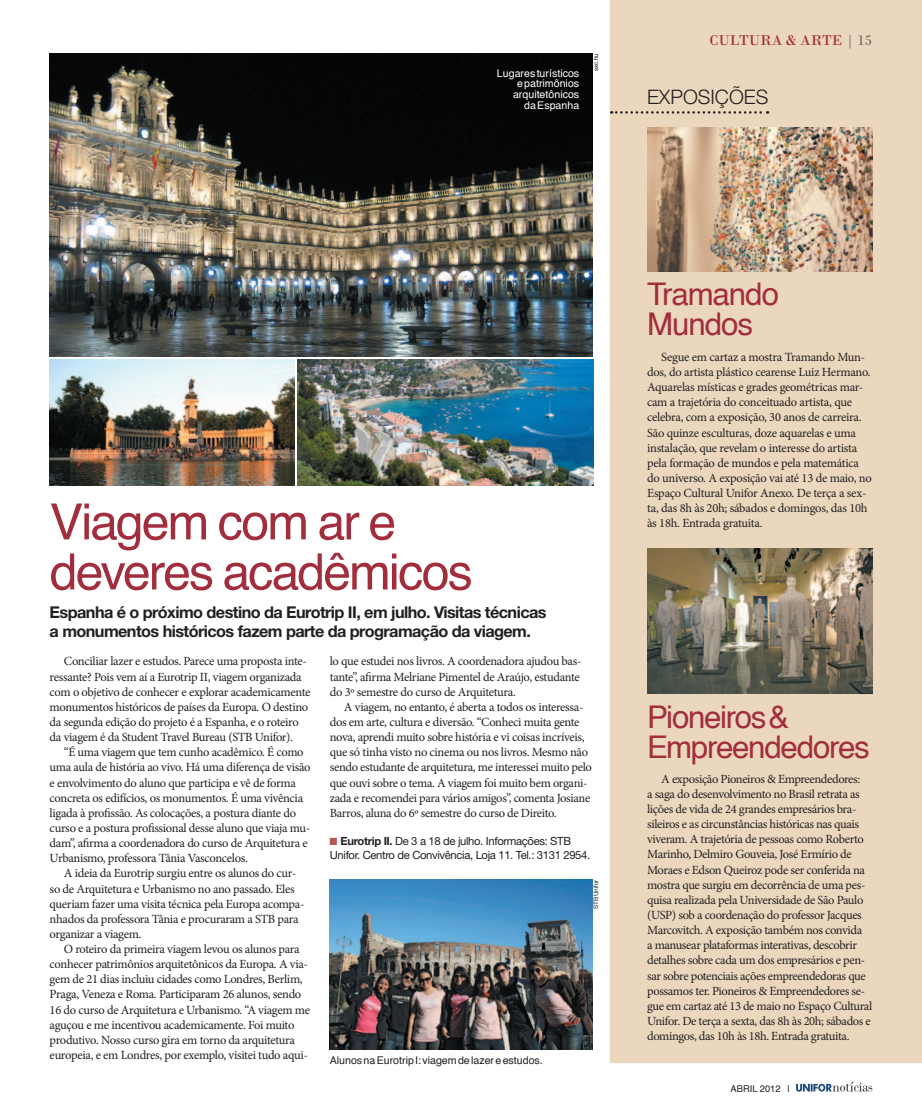
<style>
.page{position:relative;width:922px;height:1117px;background:#fff}
.page>*{position:absolute;margin:0;border:0;box-sizing:border-box;transform-origin:0 0}
.t1{font:50px/50px "Helvetica";letter-spacing:-.04em;color:#a22e3d}
.t2{font:31.25px/30px "Helvetica";letter-spacing:-.04em;color:#a22e3d}
.t3{font:300 20px "Helvetica Neue";color:#231f20}
.t4{font:700 16.25px/18.8px "Helvetica Neue";letter-spacing:-.035em;color:#231f20}
.t5{font:15px "Bodoni";color:#a22e3d}
.t6{font:12.5px/15.1px "Minion Pro";letter-spacing:-.03em;color:#231f20}
.t7{font:11.25px/13.1px "Helvetica Neue";letter-spacing:-.03em;color:#231f20}
.t8{font:10.62px/10.6px "Helvetica";color:#fff;text-align:right}
.t9{font:10.62px "Helvetica";color:#231f20}
.t10{font:9.38px "Helvetica";color:#231f20}
.t11{font:6.25px "Helvetica";color:#231f20}
.s1{color:#6c6d70}
.s2{font-weight:700}
</style>
<div class="page">
<svg style="left:796px;top:1081px;width:76px;height:10px"></svg>
<img style="left:298px;top:360px;width:295px;height:125px">
<img style="left:330px;top:879px;width:262px;height:170px">
<div style="left:610px;top:0;width:311px;height:1062px;background:#ebd7bd"></div>
<img style="left:647px;top:128px;width:225px;height:143px">
<svg style="left:330px;top:837px;width:7px;height:7px"></svg>
<svg style="left:611px;top:111px;width:157px;height:3px"></svg>
<img style="left:50px;top:53px;width:542px;height:303px">
<img style="left:50px;top:360px;width:244px;height:125px">
<img style="left:647px;top:548px;width:225px;height:145px">
<p class="t8" style="left:497px;top:67px;width:84px">Lugares turísticos e patrimônios arquitetônicos<br>da Espanha</p>
<p class="t11" style="left:592px;top:71px;width:20px;rotate:-90deg">sxc.hu</p>
<p class="t5" style="left:709px;top:31px;width:164px">CULTURA &amp; ARTE <span class="s1">| 15</span></p>
<h3 class="t3" style="left:647px;top:85px;width:123px">EXPOSIÇÕES</h3>
<h1 class="t1" style="left:50px;top:495px;width:424px">Viagem com ar e deveres acadêmicos</h1>
<h3 class="t4" style="left:50px;top:602px;width:498px">Espanha é o próximo destino da Eurotrip II, em julho. Visitas técnicas a monumentos históricos fazem parte da programação da viagem.</h3>
<p class="t6" style="left:50px;top:653px;width:262px;text-indent:14px">Conciliar lazer e estudos. Parece uma proposta inte&shy;ressante? Pois vem aí a Eurotrip II, viagem organizada com o objetivo de conhecer e explorar academicamente monumentos históricos de países da Europa. O destino da segunda edição do projeto é a Espanha, e o roteiro da viagem é da Student Travel Bureau (STB Unifor).</p>
<p class="t6" style="left:50px;top:744px;width:262px;text-indent:14px">“É uma viagem que tem cunho acadêmico. É como uma aula de história ao vivo. Há uma diferença de visão e envolvimento do aluno que participa e vê de forma concreta os edifícios, os monumentos. É uma vivência ligada à profissão. As colocações, a postura diante do curso e a postura profissional desse aluno que viaja mu&shy;dam”, afirma a coordenadora do curso de Arquitetura e Urbanismo, professora Tânia Vasconcelos.</p>
<p class="t6" style="left:50px;top:865px;width:256px;text-indent:14px">A ideia da Eurotrip surgiu entre os alunos do cur&shy;so de Arquitetura e Urbanismo no ano passado. Eles queriam fazer uma visita técnica pela Europa acompa&shy;nhados da professora Tânia e procuraram a STB para organizar a viagem.</p>
<p class="t6" style="left:50px;top:941px;width:262px;text-indent:14px">O roteiro da primeira viagem levou os alunos para conhecer patrimônios arquitetônicos da Europa. A via&shy;gem de 21 dias incluiu cidades como Londres, Berlim, Praga, Veneza e Roma. Participaram 26 alunos, sendo 16 do curso de Arquitetura e Urbanismo. “A viagem me aguçou e me incentivou academicamente. Foi muito produtivo. Nosso curso gira em torno da arquitetura europeia, e em Londres, por exemplo, visitei tudo aqui-</p>
<p class="t6" style="left:330px;top:653px;width:253px">lo que estudei nos livros. A coordenadora ajudou bas&shy;tante”, afirma Melriane Pimentel de Araújo, estudante do 3º semestre do curso de Arquitetura.</p>
<p class="t6" style="left:330px;top:699px;width:263px;text-indent:14px">A viagem, no entanto, é aberta a todos os interessa&shy;dos em arte, cultura e diversão. “Conheci muita gente nova, aprendi muito sobre história e vi coisas incríveis, que só tinha visto no cinema ou nos livros. Mesmo não sendo estudante de arquitetura, me interessei muito pelo que ouvi sobre o tema. A viagem foi muito bem organi&shy;zada e recomendei para vários amigos”, comenta Josiane Barros, aluna do 6º semestre do curso de Direito.</p>
<p class="t7" style="left:330px;top:834px;width:262px;text-indent:11px"><span class="s2">Eurotrip II.</span> De 3 a 18 de julho. Informações: STB<br>Unifor. Centro de Convivência, Loja 11. Tel.: 3131 2954.</p>
<p class="t11" style="left:592px;top:908px;width:31px;rotate:-90deg">STB Unifor</p>
<p class="t9" style="left:330px;top:1053px;width:214px">Alunos na Eurotrip I: viagem de lazer e estudos.</p>
<h2 class="t2" style="left:647px;top:278px;width:133px">Tramando<br>Mundos</h2>
<p class="t6" style="left:647px;top:349px;width:226px;text-indent:14px">Segue em cartaz a mostra Tramando Mun&shy;dos, do artista plástico cearense Luiz Hermano.<br>Aquarelas místicas e grades geométricas mar&shy;cam a trajetória do conceituado artista, que celebra, com a exposição, 30 anos de carreira.<br>São quinze esculturas, doze aquarelas e uma instalação, que revelam o interesse do artista pela formação de mundos e pela matemática do universo. A exposição vai até 13 de maio, no Espaço Cultural Unifor Anexo. De terça a sex&shy;ta, das 8h às 20h; sábados e domingos, das 10h às 18h. Entrada gratuita.</p>
<h2 class="t2" style="left:647px;top:701px;width:224px">Pioneiros &amp;<br>Empreendedores</h2>
<p class="t6" style="left:647px;top:771px;width:226px;text-indent:14px">A exposição Pioneiros &amp; Empreendedores:<br>a saga do desenvolvimento no Brasil retrata as lições de vida de 24 grandes empresários bra&shy;sileiros e as circunstâncias históricas nas quais viveram. A trajetória de pessoas como Roberto Marinho, Delmiro Gouveia, José Ermírio de Moraes e Edson Queiroz pode ser conferida na mostra que surgiu em decorrência de uma pes&shy;quisa realizada pela Universidade de São Paulo (USP) sob a coordenação do professor Jacques Marcovitch. A exposição também nos convida<br>a manusear plataformas interativas, descobrir detalhes sobre cada um dos empresários e pen&shy;sar sobre potenciais ações empreendedoras que possamos ter. Pioneiros &amp; Empreendedores se&shy;gue em cartaz até 13 de maio no Espaço Cultural Unifor. De terça a sexta, das 8h às 20h; sábados e domingos, das 10h às 18h. Entrada gratuita.</p>
<p class="t10" style="left:730px;top:1082px;width:61px">ABRIL 2012 |</p>
</div>
